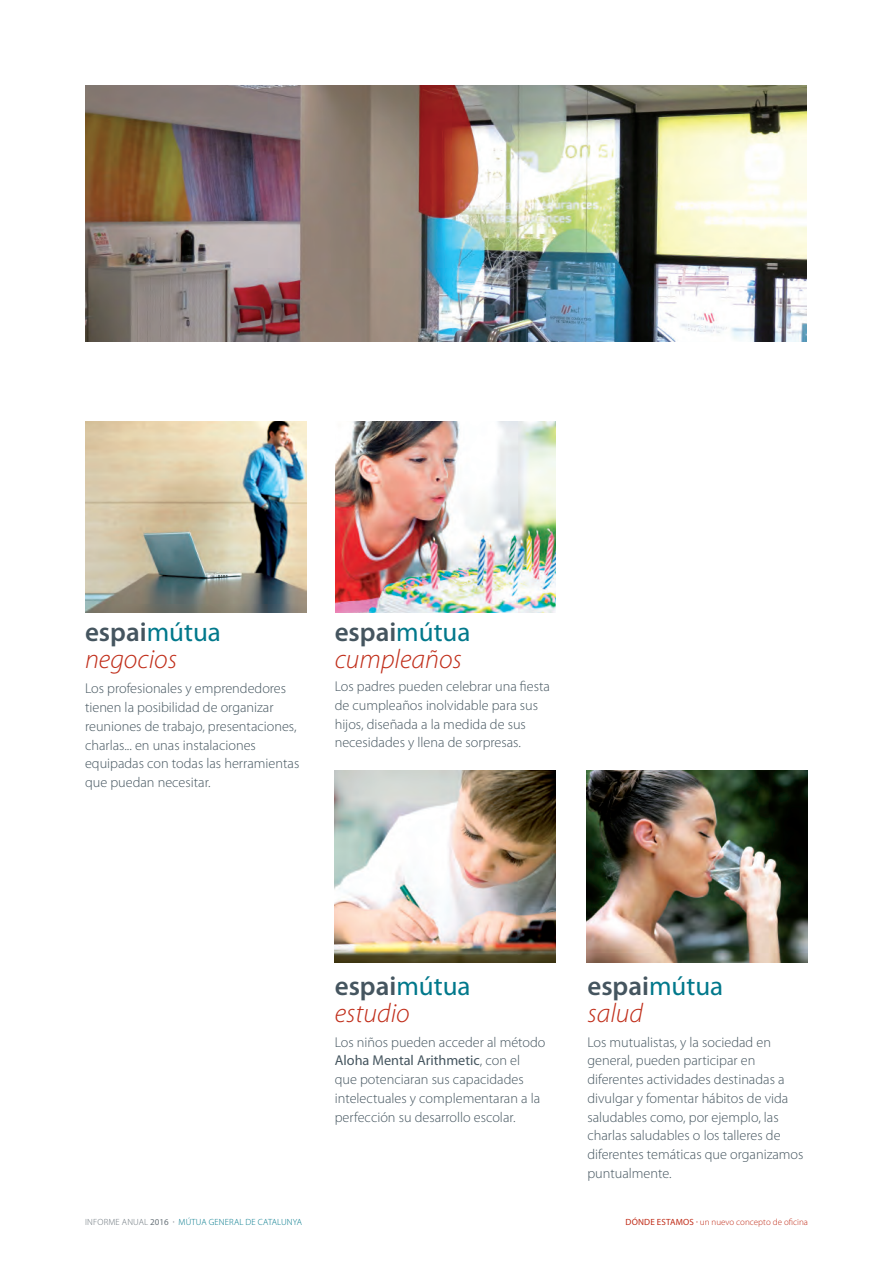
<style>
.page{position:relative;width:893px;height:1263px;background:#fff}
.page>*{position:absolute;margin:0;border:0;box-sizing:border-box;transform-origin:0 0}
.t1{font:italic 300 27px/27px "Myriad Pro";color:#c02d19}
.t2{font:600 27px/27px "Myriad Pro";color:#45555f}
.t3{font:300 14.25px/18.8px "Myriad Pro";color:#45555f}
.t4{font:300 9px "Myriad Pro";letter-spacing:.02em;color:#00788b}
.t5{font:300 9px "Myriad Pro";color:#c02d19}
.s1{font-weight:600;font-style:normal;color:#45555f}
.s2{font-weight:400;font-style:normal;color:#00788b}
.s3{font-weight:400}
.s4{font-weight:400;color:#00788b}
.s5{font-weight:300;font-style:italic;color:#c02d19}
.s6{color:#6a747b}
.s7{font-weight:400;color:#6a747b}
</style>
<div class="page">
<img style="left:335px;top:421px;width:221px;height:191px">
<img style="left:85px;top:421px;width:221px;height:191px">
<img style="left:335px;top:771px;width:221px;height:191px">
<img style="left:586px;top:771px;width:221px;height:191px">
<img style="left:85px;top:85px;width:722px;height:257px">
<h1 class="t1" style="left:85px;top:619px;width:137px"><span class="s1">espai</span><span class="s2">mútua </span>negocios</h1>
<p class="t3" style="left:85px;top:679px;width:216px">Los profesionales y emprendedores tienen la posibilidad de organizar reuniones de trabajo, presentaciones, charlas... en unas instalaciones equipadas con todas las herramientas que puedan necesitar.</p>
<h1 class="t1" style="left:335px;top:619px;width:137px"><span class="s1">espai</span><span class="s2">mútua </span>cumpleaños</h1>
<p class="t3" style="left:335px;top:677px;width:217px">Los padres pueden celebrar una fiesta de cumpleaños inolvidable para sus hijos, diseñada a la medida de sus necesidades y llena de sorpresas.</p>
<h1 class="t1" style="left:335px;top:973px;width:137px"><span class="s1">espai</span><span class="s2">mútua </span>estudio</h1>
<p class="t3" style="left:335px;top:1033px;width:212px">Los niños pueden acceder al método <span class="s3">Aloha Mental Arithmetic</span>, con el que potenciaran sus capacidades intelectuales y complementaran a la perfección su desarrollo escolar.</p>
<h1 class="t2" style="left:587px;top:972px;width:137px">espai<span class="s4">mútua </span><span class="s5">salud</span></h1>
<p class="t3" style="left:587px;top:1033px;width:218px">Los mutualistas, y la sociedad en general, pueden participar en diferentes actividades destinadas a divulgar y fomentar hábitos de vida saludables como, por ejemplo, las charlas saludables o los talleres de diferentes temáticas que organizamos puntualmente.</p>
<p class="t4" style="left:85px;top:1217px;width:218px"><span class="s6">INFORME ANUAL</span> <span class="s7">2016 ·</span> MÚTUA GENERAL DE CATALUNYA</p>
<p class="t5" style="left:626px;top:1217px;width:184px"><span class="s3">DÓNDE ESTAMOS ·</span> un nuevo concepto de oficina</p>
</div>
